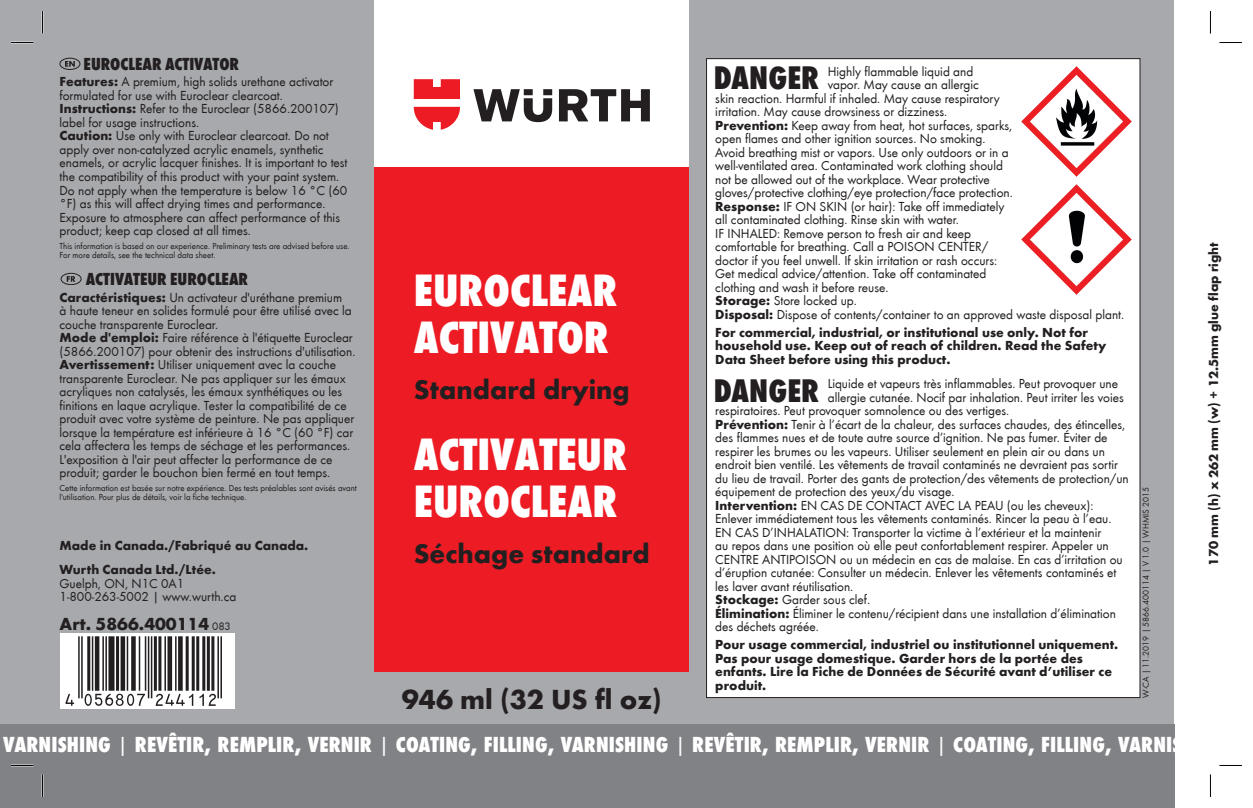
<style>
.page{position:relative;width:1253px;height:808px;background:#fff}
.page>*{position:absolute;margin:0;border:0;box-sizing:border-box;transform-origin:0 0}
.t1{font:46.8px/46.8px "Wuerth Extra Bold Cond Caps";color:#fff}
.t2{font:33.75px "Wuerth Extra Bold Cond Caps";color:#231f20}
.t3{font:700 28.5px "Wuerth";color:#231f20}
.t4{font:700 27.75px "Wuerth";color:#231f20}
.t5{font:22.5px "Wuerth Extra Bold Cond Caps";letter-spacing:.005em;color:#fff}
.t6{font:18px "Wuerth Extra Bold Cond Caps";color:#231f20}
.t7{font:700 18px "Wuerth";color:#231f20}
.t8{font:13.5px/13.5px "Wuerth";color:#231f20}
.t9{font:700 13.5px/13.5px "Wuerth";color:#231f20}
.t10{font:9px/9px "Wuerth";color:#231f20}
.s1{font-weight:700}
.s2{font-weight:400;font-size:11.4px}
.s3{font-family:"Wuerth"}
</style>
<div class="page">
<div style="left:0;top:0;width:1174px;height:765px;background:#a7a9ac"></div>
<div style="left:374px;top:166px;width:315px;height:505px;background:#ed1c24"></div>
<div style="left:374px;top:0;width:315px;height:166px;background:#fff"></div>
<svg style="left:473px;top:89px;width:176px;height:33px"></svg>
<svg style="left:414px;top:79px;width:46px;height:20px"></svg>
<svg style="left:414px;top:107px;width:46px;height:23px"></svg>
<div style="left:706px;top:59px;width:433px;height:638px;background:#fff"></div>
<img style="left:1021px;top:67px;width:109px;height:109px">
<img style="left:1021px;top:184px;width:109px;height:110px">
<svg style="left:65px;top:61px;width:10px;height:6px"></svg>
<div style="left:60px;top:58px;width:20px;height:12px;border:1px solid #231f20;border-radius:50%"></div>
<svg style="left:67px;top:276px;width:8px;height:6px"></svg>
<div style="left:61px;top:273px;width:20px;height:12px;border:1px solid #231f20;border-radius:50%"></div>
<div style="left:0;top:724px;width:1174px;height:84px;background:#808285"></div>
<div style="left:60px;top:633px;width:174px;height:76px;background:#fff"></div>
<hr style="left:11px;top:764px;width:23px;height:2px;background:#fff">
<svg style="left:11px;top:42px;width:23px;height:1px"></svg>
<svg style="left:1219px;top:42px;width:22px;height:1px"></svg>
<svg style="left:11px;top:765px;width:23px;height:1px"></svg>
<svg style="left:1219px;top:765px;width:22px;height:1px"></svg>
<svg style="left:42px;top:11px;width:1px;height:23px"></svg>
<svg style="left:42px;top:774px;width:1px;height:23px"></svg>
<svg style="left:1209px;top:11px;width:1px;height:22px"></svg>
<svg style="left:1209px;top:775px;width:1px;height:22px"></svg>
<p class="t6" style="left:84px;top:51px;width:157px">EUROCLEAR ACTIVATOR</p>
<p class="t8" style="left:60px;top:75px;width:275px"><span class="s1">Features:</span> A premium, high solids urethane activator formulated for use with Euroclear clearcoat.</p>
<p class="t8" style="left:60px;top:102px;width:281px"><span class="s1">Instructions:</span> Refer to the Euroclear (5866.200107) label for usage instructions.</p>
<p class="t8" style="left:60px;top:129px;width:289px"><span class="s1">Caution:</span> Use only with Euroclear clearcoat. Do not apply over non-catalyzed acrylic enamels, synthetic enamels, or acrylic lacquer finishes. It is important to test the compatibility of this product with your paint system.<br>Do not apply when the temperature is below 16 °C (60 °F) as this will affect drying times and performance.<br>Exposure to atmosphere can affect performance of this product; keep cap closed at all times.</p>
<p class="t10" style="left:60px;top:241px;width:291px">This information is based on our experience. Preliminary tests are advised before use.<br>For more details, see the technical data sheet.</p>
<p class="t6" style="left:86px;top:266px;width:164px">ACTIVATEUR EUROCLEAR</p>
<p class="t8" style="left:60px;top:290px;width:294px"><span class="s1">Caractéristiques:</span> Un activateur d'uréthane premium à haute teneur en solides formulé pour être utilisé avec la couche transparente Euroclear.</p>
<p class="t8" style="left:60px;top:330px;width:297px"><span class="s1">Mode d'emploi:</span> Faire référence à l'étiquette Euroclear (5866.200107) pour obtenir des instructions d'utilisation.</p>
<p class="t8" style="left:60px;top:357px;width:296px"><span class="s1">Avertissement:</span> Utiliser uniquement avec la couche transparente Euroclear. Ne pas appliquer sur les émaux acryliques non catalysés, les émaux synthétiques ou les finitions en laque acrylique. Tester la compatibilité de ce produit avec votre système de peinture. Ne pas appliquer lorsque la température est inférieure à 16 °C (60 °F) car cela affectera les temps de séchage et les performances.<br>L'exposition à l'air peut affecter la performance de ce produit; garder le bouchon bien fermé en tout temps.</p>
<p class="t10" style="left:60px;top:483px;width:299px">Cette information est basée sur notre expérience. Des tests préalables sont avisés avant l'utilisation. Pour plus de détails, voir la fiche technique.</p>
<p class="t9" style="left:60px;top:537px;width:250px">Made in Canada./Fabriqué au Canada.</p>
<p class="t9" style="left:60px;top:562px;width:158px">Wurth Canada Ltd./Ltée.</p>
<p class="t8" style="left:60px;top:576px;width:126px">Guelph, ON, N1C 0A1</p>
<p class="t8" style="left:60px;top:589px;width:178px">1-800-263-5002 | www.wurth.ca</p>
<p class="t7" style="left:60px;top:611px;width:173px">Art. 5866.400114 <span class="s2">083</span></p>
<p class="t1" style="left:414px;top:264px;width:205px">EUROCLEAR</p>
<p class="t1" style="left:414px;top:311px;width:197px">ACTIVATOR</p>
<p class="t4" style="left:414px;top:370px;width:217px">Standard drying</p>
<p class="t1" style="left:414px;top:428px;width:215px">ACTIVATEUR<br>EUROCLEAR</p>
<p class="t4" style="left:414px;top:534px;width:237px">Séchage standard</p>
<p class="t3" style="left:402px;top:678px;width:261px">946 ml (32 US fl oz)</p>
<p class="t2" style="left:713px;top:54px;width:107px">DANGER</p>
<p class="t8" style="left:827px;top:64px;width:147px">Highly flammable liquid and</p>
<p class="t8" style="left:827px;top:77px;width:152px">vapor. May cause an allergic</p>
<p class="t8" style="left:715px;top:91px;width:286px">skin reaction. Harmful if inhaled. May cause respiratory</p>
<p class="t8" style="left:715px;top:104px;width:233px">irritation. May cause drowsiness or dizziness.</p>
<p class="t8" style="left:715px;top:118px;width:299px"><span class="s1">Prevention:</span> Keep away from heat, hot surfaces, sparks, open flames and other ignition sources. No smoking.<br>Avoid breathing mist or vapors. Use only outdoors or in a well-ventilated area. Contaminated work clothing should not be allowed out of the workplace. Wear protective gloves/protective clothing/eye protection/face protection.</p>
<p class="t8" style="left:715px;top:199px;width:290px"><span class="s1">Response:</span> IF ON SKIN (or hair): Take off immediately all contaminated clothing. Rinse skin with water.<br>IF INHALED: Remove person to fresh air and keep comfortable for breathing. Call a POISON CENTER/ doctor if you feel unwell. If skin irritation or rash occurs:<br>Get medical advice/attention. Take off contaminated clothing and wash it before reuse.</p>
<p class="t8" style="left:715px;top:293px;width:143px"><span class="s1">Storage:</span> Store locked up.</p>
<p class="t8" style="left:715px;top:307px;width:410px"><span class="s1">Disposal:</span> Dispose of contents/container to an approved waste disposal plant.</p>
<p class="t9" style="left:715px;top:324px;width:392px">For commercial, industrial, or institutional use only. Not for household use. Keep out of reach of children. Read the Safety<br>Data Sheet before using this product.</p>
<p class="t2" style="left:713px;top:366px;width:107px">DANGER</p>
<p class="t8" style="left:827px;top:376px;width:292px">Liquide et vapeurs très inflammables. Peut provoquer une</p>
<p class="t8" style="left:827px;top:390px;width:297px">allergie cutanée. Nocif par inhalation. Peut irriter les voies</p>
<p class="t8" style="left:715px;top:403px;width:295px">respiratoires. Peut provoquer somnolence ou des vertiges.</p>
<p class="t8" style="left:715px;top:417px;width:415px"><span class="s1">Prévention:</span> Tenir à l’écart de la chaleur, des surfaces chaudes, des étincelles, des flammes nues et de toute autre source d’ignition. Ne pas fumer. Éviter de respirer les brumes ou les vapeurs. Utiliser seulement en plein air ou dans un endroit bien ventilé. Les vêtements de travail contaminés ne devraient pas sortir du lieu de travail. Porter des gants de protection/des vêtements de protection/un équipement de protection des yeux/du visage.</p>
<p class="t8" style="left:715px;top:498px;width:409px"><span class="s1">Intervention:</span> EN CAS DE CONTACT AVEC LA PEAU (ou les cheveux):<br>Enlever immédiatement tous les vêtements contaminés. Rincer la peau à l’eau.<br>EN CAS D’INHALATION: Transporter la victime à l’extérieur et la maintenir<br>au repos dans une position où elle peut confortablement respirer. Appeler un CENTRE ANTIPOISON ou un médecin en cas de malaise. En cas d’irritation ou d’éruption cutanée: Consulter un médecin. Enlever les vêtements contaminés et les laver avant réutilisation.</p>
<p class="t8" style="left:715px;top:592px;width:156px"><span class="s1">Stockage:</span> Garder sous clef.</p>
<p class="t8" style="left:715px;top:606px;width:402px"><span class="s1">Élimination:</span> Éliminer le contenu/récipient dans une installation d’élimination des déchets agréée.</p>
<p class="t9" style="left:715px;top:637px;width:404px">Pour usage commercial, industriel ou institutionnel uniquement.<br>Pas pour usage domestique. Garder hors de la portée des enfants. Lire la Fiche de Données de Sécurité avant d’utiliser ce produit.</p>
<p class="t10" style="left:1140px;top:698px;width:212px;rotate:-90deg">W-CA | 11.2019 | 5866.400114 | V 1.0 | WHMIS 2015</p>
<p class="t9" style="left:1205px;top:565px;width:325px;rotate:-90deg">170 mm (h) x 262 mm (w) + 12.5mm glue flap right</p>
<p class="t5" style="left:3px;top:729px;width:1241px">VARNISHING <span class="s3">|</span> REVÊTIR, REMPLIR, VERNIR <span class="s3">|</span> COATING, FILLING, VARNISHING <span class="s3">|</span> REVÊTIR, REMPLIR, VERNIR <span class="s3">|</span> COATING, FILLING, VARNISHING <span class="s3">|</span></p>
</div>
